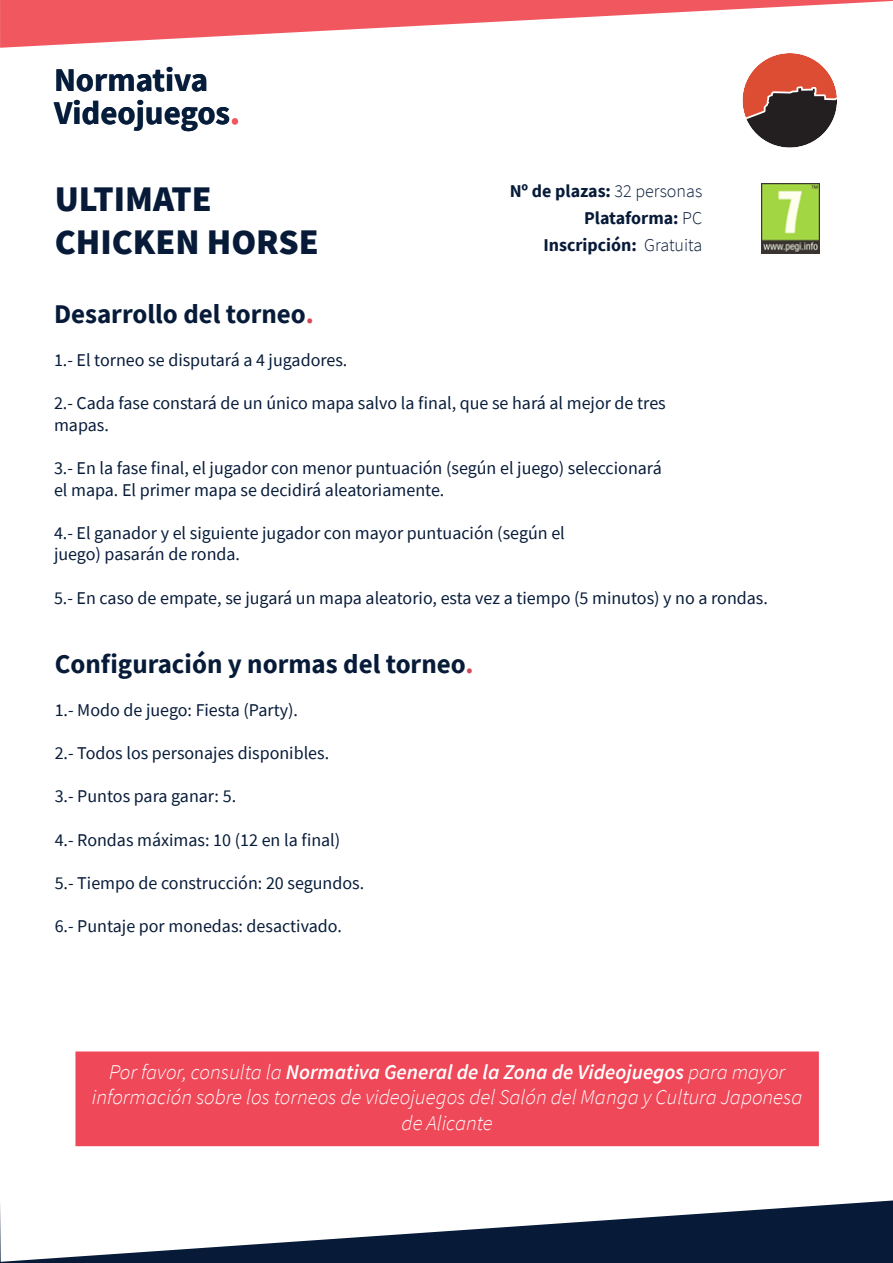
<style>
.page{position:relative;width:893px;height:1263px;background:#fff}
.page>*{position:absolute;margin:0;border:0;box-sizing:border-box;transform-origin:0 0}
.t1{font:900 36px "Source Sans Pro";color:#071b39}
.t2{font:700 33px "Source Sans Pro";color:#051c3a}
.t3{font:700 27px "Source Sans Pro";color:#071b39}
.t4{font:italic 300 21px/25.2px "Source Sans Pro";color:#fff;text-align:center}
.t5{font:18px "Source Sans Pro";color:#071b39}
.t6{font:700 18px "Source Sans Pro";color:#071b39}
.s1{color:#f0575f}
.s2{font-weight:300}
.s3{color:#d54a5a}
.s4{font-weight:600}
</style>
<div class="page">
<svg style="left:0;top:1200px;width:893px;height:63px"></svg>
<svg style="left:0;top:0;width:893px;height:148px"></svg>
<img style="left:762px;top:183px;width:57px;height:71px">
<div style="left:81px;top:1057px;width:732px;height:83px;background:#ef4859"></div>
<div style="left:75px;top:1051px;width:744px;height:95px;border:12px solid #ef4859"></div>
<p class="t2" style="left:54px;top:58px;width:156px">Normativa</p>
<p class="t2" style="left:54px;top:91px;width:188px">Videojuegos<span class="s1">.</span></p>
<p class="t1" style="left:55px;top:174px;width:159px">ULTIMATE</p>
<p class="t1" style="left:55px;top:217px;width:266px">CHICKEN HORSE</p>
<p class="t6" style="left:510px;top:179px;width:194px">Nº de plazas: <span class="s2">32 personas</span></p>
<p class="t6" style="left:584px;top:206px;width:120px">Plataforma: <span class="s2">PC</span></p>
<p class="t6" style="left:543px;top:233px;width:160px">Inscripción: <span class="s2">Gratuita</span></p>
<p class="t3" style="left:54px;top:296px;width:261px">Desarrollo del torneo<span class="s3">.</span></p>
<p class="t5" style="left:54px;top:349px;width:295px">1.- El torneo se disputará a 4 jugadores.</p>
<p class="t5" style="left:54px;top:392px;width:613px">2.- Cada fase constará de un único mapa salvo la final, que se hará al mejor de tres</p>
<p class="t5" style="left:54px;top:413px;width:56px">mapas.</p>
<p class="t5" style="left:54px;top:457px;width:609px">3.- En la fase final, el jugador con menor puntuación (según el juego) seleccionará</p>
<p class="t5" style="left:54px;top:478px;width:392px">el mapa. El primer mapa se decidirá aleatoriamente.</p>
<p class="t5" style="left:54px;top:521px;width:512px">4.- El ganador y el siguiente jugador con mayor puntuación (según el</p>
<p class="t5" style="left:54px;top:543px;width:188px">juego) pasarán de ronda.</p>
<p class="t5" style="left:54px;top:586px;width:715px">5.- En caso de empate, se jugará un mapa aleatorio, esta vez a tiempo (5 minutos) y no a rondas.</p>
<p class="t3" style="left:55px;top:645px;width:420px">Configuración y normas del torneo<span class="s3">.</span></p>
<p class="t5" style="left:55px;top:698px;width:245px">1.- Modo de juego: Fiesta (Party).</p>
<p class="t5" style="left:55px;top:742px;width:276px">2.- Todos los personajes disponibles.</p>
<p class="t5" style="left:55px;top:785px;width:183px">3.- Puntos para ganar: 5.</p>
<p class="t5" style="left:55px;top:828px;width:287px">4.- Rondas máximas: 10 (12 en la final)</p>
<p class="t5" style="left:55px;top:871px;width:311px">5.- Tiempo de construcción: 20 segundos.</p>
<p class="t5" style="left:55px;top:914px;width:289px">6.- Puntaje por monedas: desactivado.</p>
<p class="t4" style="left:92px;top:1059px;width:712px">Por favor, consulta la <span class="s4">Normativa General de la Zona de Videojuegos</span> para mayor información sobre los torneos de videojuegos del Salón del Manga y Cultura Japonesa de Alicante</p>
</div>
